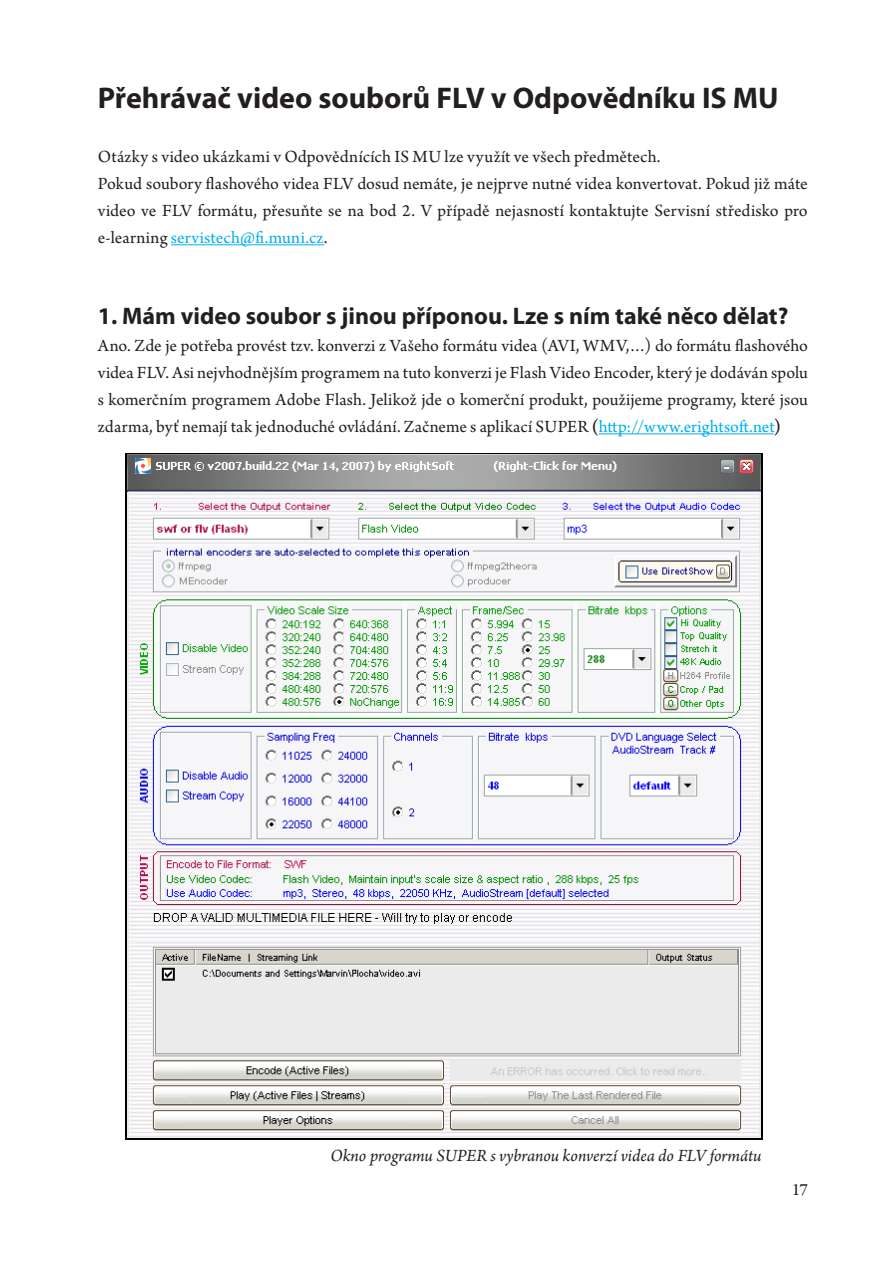
<style>
.page{position:relative;width:893px;height:1263px;background:#fff}
.page>*{position:absolute;margin:0;border:0;box-sizing:border-box;transform-origin:0 0}
.Základný_text{font:700 30px "Myriad Pro";color:#231f20}
.Základný_text-2{font:700 24px "Myriad Pro";color:#231f20}
.Základný_text-3{font:18px/27px "Arno Pro";letter-spacing:.01em;color:#231f20;text-align:justify}
.Popis_obrázku{font:italic 18px "Arno Pro";letter-spacing:-.005em;color:#231f20}
.s1{color:#00aeef}
.s2{font-weight:700}
</style>
<div class="page">
<hr style="left:171px;top:244px;width:153px;height:1px;background:#00aeef">
<hr style="left:599px;top:433px;width:175px;height:1px;background:#00aeef">
<img style="left:126px;top:453px;width:636px;height:687px">
<p class="Základný_text" style="left:98px;top:78px;width:682px">Přehrávač video souborů FLV v Odpovědníku IS MU</p>
<p class="Základný_text-3" style="left:98px;top:144px;width:564px">Otázky s video ukázkami v Odpovědnících IS MU lze využít ve všech předmětech.</p>
<p class="Základný_text-3" style="left:98px;top:171px;width:712px">Pokud soubory flashového videa FLV dosud nemáte, je nejprve nutné videa konvertovat. Pokud již máte video ve FLV formátu, přesuňte se na bod 2. V případě nejasností kontaktujte Servisní středisko pro e-learning <span class="s1">servistech@fi.muni.cz</span>.</p>
<p class="Základný_text-2" style="left:98px;top:300px;width:692px">1. Mám video soubor s jinou příponou. Lze s ním také něco dělat?</p>
<p class="Základný_text-3" style="left:98px;top:333px;width:712px">Ano. Zde je potřeba provést tzv. konverzi z Vašeho formátu videa (AVI, WMV,…) do formátu flashového videa FLV. Asi nejvhodnějším programem na tuto konverzi je Flash Video Encoder, který je dodáván spolu s komerčním programem Adobe Flash. Jelikož jde o komerční produkt, použijeme programy, které jsou zdarma, byť nemají tak jednoduché ovládání. Začneme s aplikací SUPER <span class="s2">(</span><span class="s1">http://www.erightsoft.net</span><span class="s2">)</span></p>
<p class="Popis_obrázku" style="left:330px;top:1145px;width:433px">Okno programu SUPER s vybranou konverzí videa do FLV formátu</p>
<p class="Základný_text-3" style="left:792px;top:1177px;width:18px">17</p>
</div>
